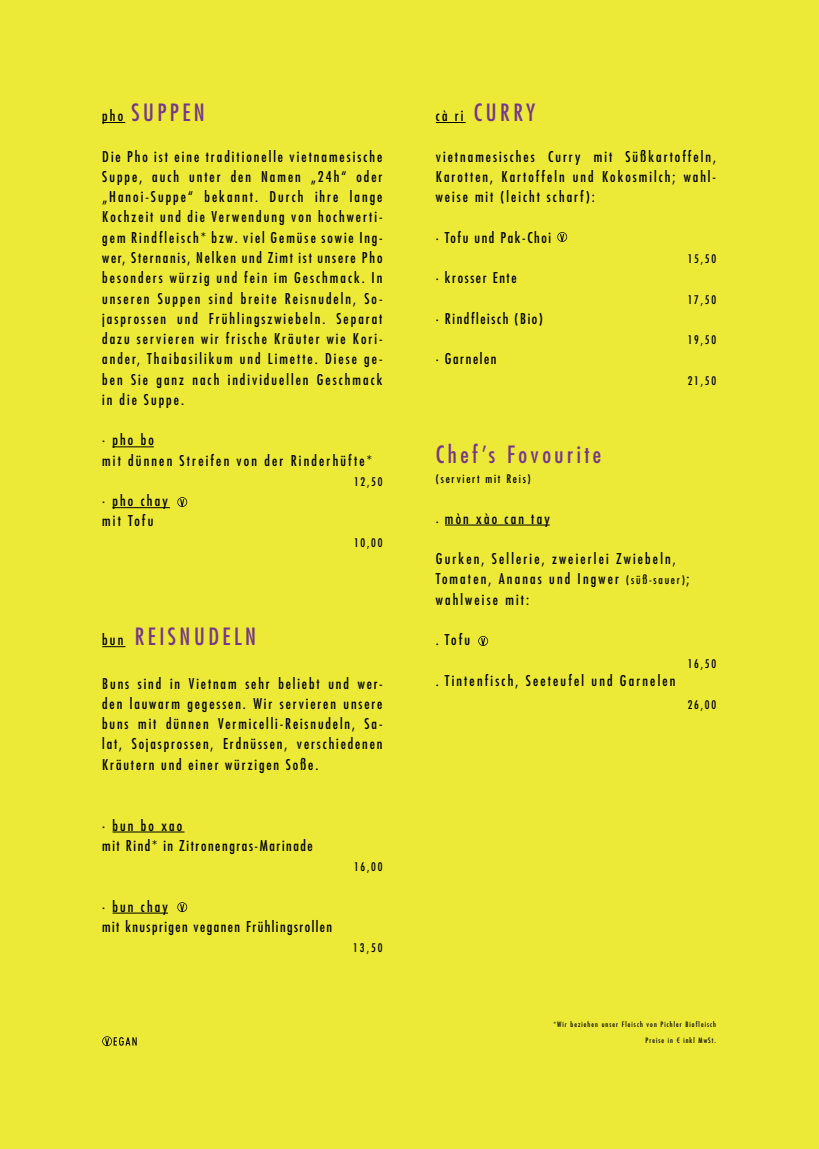
<style>
.page{position:relative;width:819px;height:1149px;background:#fff}
.page>*{position:absolute;margin:0;border:0;box-sizing:border-box;transform-origin:0 0}
.t1{font:condensed 23.12px "Futura LT";letter-spacing:.15em;color:#74388b}
.t2{font:condensed 14.5px/20.2px "Futura LT";letter-spacing:.14em;color:#000;text-align:justify}
.t3{font:condensed 14.5px/20.2px "Futura LT";letter-spacing:.11em;color:#000}
.t4{font:condensed 14.5px/20.2px "Futura LT";letter-spacing:.1em;color:#000}
.t5{font:condensed 11.62px "Futura LT";letter-spacing:.15em;color:#000}
.t6{font:condensed 7.25px/15.9px "Futura LT";letter-spacing:.15em;color:#000;text-align:right}
.s1{font-size:14.5px;color:#000}
.s2{font-size:11.62px}
</style>
<div class="page">
<div style="left:0;top:0;width:819px;height:1148px;background:#ede937"></div>
<svg style="left:102px;top:122px;width:23px;height:1px"></svg>
<hr style="left:112px;top:446px;width:42px;height:1px;background:#000">
<hr style="left:112px;top:507px;width:58px;height:1px;background:#000">
<svg style="left:102px;top:646px;width:23px;height:1px"></svg>
<hr style="left:112px;top:831px;width:72px;height:1px;background:#000">
<hr style="left:112px;top:912px;width:56px;height:1px;background:#000">
<svg style="left:436px;top:122px;width:29px;height:1px"></svg>
<hr style="left:445px;top:524px;width:104px;height:1px;background:#000">
<svg style="left:177px;top:902px;width:10px;height:9px"></svg>
<svg style="left:102px;top:1036px;width:35px;height:9px"></svg>
<svg style="left:177px;top:497px;width:10px;height:10px"></svg>
<svg style="left:557px;top:232px;width:10px;height:10px"></svg>
<svg style="left:478px;top:636px;width:10px;height:9px"></svg>
<h1 class="t1" style="left:102px;top:99px;width:104px"><span class="s1">pho</span> SUPPEN</h1>
<p class="t2" style="left:102px;top:146px;width:282px">Die Pho ist eine traditionelle vietnamesische Suppe, auch unter den Namen „24h“ oder „Hanoi-Suppe“ bekannt. Durch ihre lange Kochzeit und die Verwendung von hochwerti&shy;gem Rindfleisch* bzw. viel Gemüse sowie Ing&shy;wer, Sternanis, Nelken und Zimt ist unsere Pho besonders würzig und fein im Geschmack. In unseren Suppen sind breite Reisnudeln, So&shy;jasprossen und Frühlingszwiebeln. Separat dazu servieren wir frische Kräuter wie Kori&shy;ander, Thaibasilikum und Limette. Diese ge&shy;ben Sie ganz nach individuellen Geschmack in die Suppe.</p>
<p class="t2" style="left:102px;top:429px;width:271px">· pho bo<br>mit dünnen Streifen von der Rinderhüfte*</p>
<p class="t5" style="left:354px;top:474px;width:30px">12,50</p>
<p class="t2" style="left:102px;top:490px;width:67px">· pho chay mit Tofu</p>
<p class="t5" style="left:354px;top:535px;width:30px">10,00</p>
<h1 class="t1" style="left:102px;top:622px;width:155px"><span class="s1">bun</span> REISNUDELN</h1>
<p class="t2" style="left:102px;top:672px;width:282px">Buns sind in Vietnam sehr beliebt und wer&shy;den lauwarm gegessen. Wir servieren unsere buns mit dünnen Vermicelli-Reisnudeln, Sa&shy;lat, Sojasprossen, Erdnüssen, verschiedenen Kräutern und einer würzigen Soße.</p>
<p class="t3" style="left:102px;top:814px;width:212px">· bun bo xao<br>mit Rind* in Zitronengras-Marinade</p>
<p class="t4" style="left:102px;top:895px;width:231px">· bun chay<br>mit knusprigen veganen Frühlingsrollen</p>
<p class="t5" style="left:354px;top:859px;width:30px">16,00</p>
<p class="t5" style="left:353px;top:940px;width:31px">13,50</p>
<h1 class="t1" style="left:436px;top:99px;width:101px"><span class="s1">cà ri</span> CURRY</h1>
<p class="t2" style="left:436px;top:146px;width:282px">vietnamesisches Curry mit Süßkartoffeln, Karotten, Kartoffeln und Kokosmilch; wahl&shy;weise mit (leicht scharf):</p>
<p class="t3" style="left:436px;top:227px;width:117px">· Tofu und Pak-Choi</p>
<p class="t5" style="left:687px;top:251px;width:30px">15,50</p>
<p class="t3" style="left:436px;top:267px;width:82px">· krosser Ente</p>
<p class="t5" style="left:687px;top:292px;width:30px">17,50</p>
<p class="t3" style="left:436px;top:308px;width:109px">· Rindfleisch (Bio)</p>
<p class="t5" style="left:687px;top:332px;width:30px">19,50</p>
<p class="t3" style="left:436px;top:348px;width:62px">· Garnelen</p>
<p class="t5" style="left:687px;top:373px;width:30px">21,50</p>
<h1 class="t1" style="left:436px;top:440px;width:167px">Chef’s Fovourite</h1>
<p class="t5" style="left:436px;top:471px;width:96px">(serviert mit Reis)</p>
<p class="t2" style="left:436px;top:508px;width:115px">· mòn xào can tay</p>
<p class="t2" style="left:436px;top:548px;width:255px;text-align:left">Gurken, Sellerie, zweierlei Zwiebeln,<br>Tomaten, Ananas und Ingwer <span class="s2">(süß-sauer)</span>; wahlweise mit:</p>
<p class="t2" style="left:436px;top:629px;width:36px">· Tofu</p>
<p class="t5" style="left:687px;top:657px;width:30px">16,50</p>
<p class="t2" style="left:436px;top:670px;width:241px">· Tintenfisch, Seeteufel und Garnelen</p>
<p class="t5" style="left:687px;top:697px;width:30px">26,00</p>
<p class="t6" style="left:553px;top:1016px;width:164px">*Wir beziehen unser Fleisch von Pichler Biofleisch<br>Preise in € inkl MwSt.</p>
</div>
